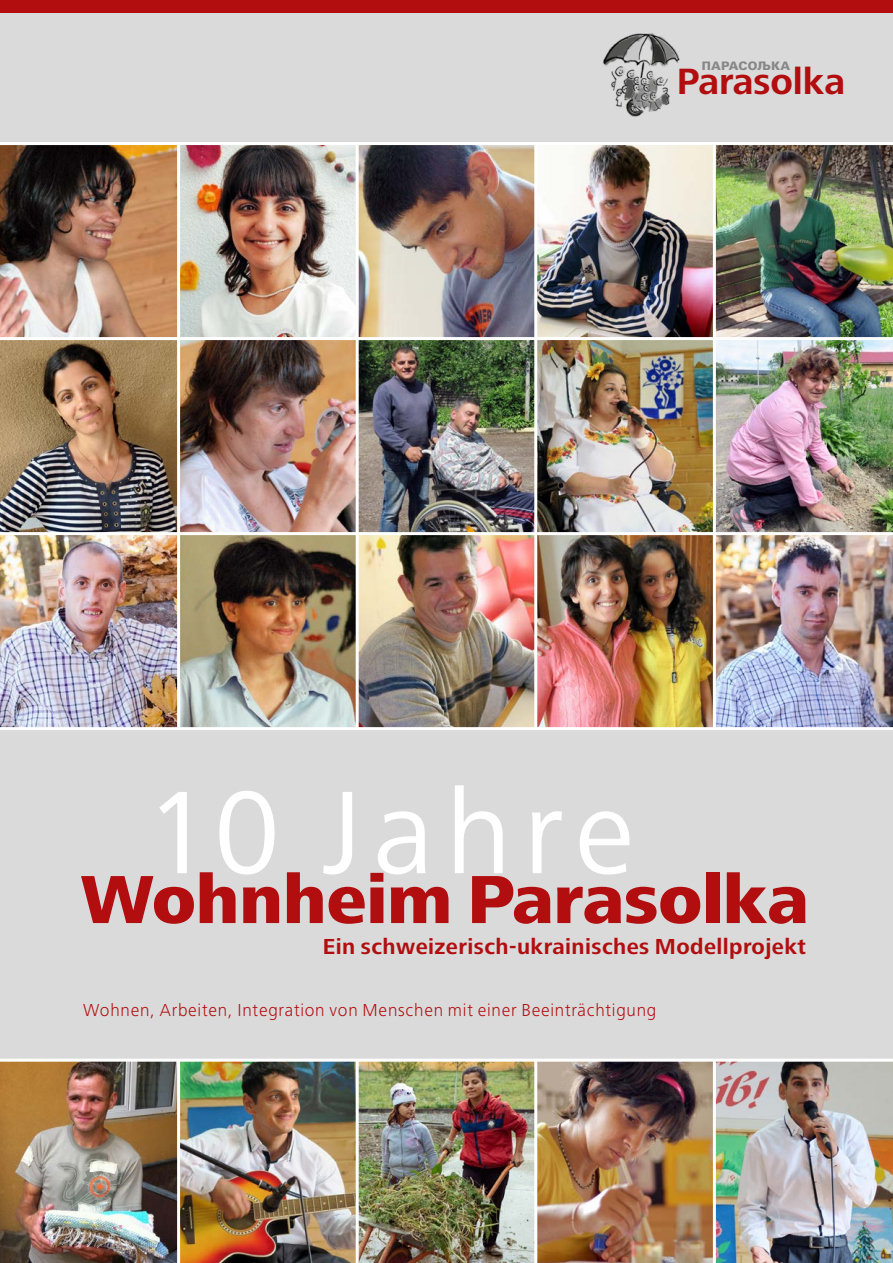
<style>
.page{position:relative;width:893px;height:1263px;background:#dadada}
.page>*{position:absolute;margin:0;border:0;box-sizing:border-box;transform-origin:0 0}
.t1{font:121.8px "Frutiger Next LT";letter-spacing:.1em;color:#fff}
.t2{font:800 70.35px "Frutiger Next LT";color:#b20e10}
.t3{font:700 37.95px "Frutiger Next LT";color:#b20e10}
.t4{font:700 22.5px "Frutiger Next LT";letter-spacing:.02em;color:#b20e10}
.t5{font:300 18px "Frutiger Next LT";letter-spacing:.04em;color:#b20e10}
.t6{font:900 11.7px "Univers Cyr";letter-spacing:.02em;color:#878787}
</style>
<div class="page">
<img style="left:603px;top:33px;width:77px;height:84px">
<img style="left:0;top:145px;width:893px;height:582px">
<img style="left:0;top:1062px;width:893px;height:201px">
<div style="left:0;top:0;width:893px;height:13px;background:#b20e10"></div>
<hr style="left:0;top:142px;width:893px;height:3px;background:#fff">
<hr style="left:0;top:337px;width:893px;height:3px;background:#fff">
<hr style="left:0;top:1059px;width:893px;height:3px;background:#fff">
<hr style="left:177px;top:144px;width:3px;height:585px;background:#fff">
<hr style="left:356px;top:144px;width:3px;height:585px;background:#fff">
<hr style="left:534px;top:144px;width:3px;height:585px;background:#fff">
<hr style="left:713px;top:144px;width:3px;height:585px;background:#fff">
<hr style="left:713px;top:1060px;width:3px;height:203px;background:#fff">
<hr style="left:534px;top:1060px;width:3px;height:203px;background:#fff">
<hr style="left:356px;top:1060px;width:3px;height:203px;background:#fff">
<hr style="left:177px;top:1060px;width:3px;height:203px;background:#fff">
<hr style="left:0;top:532px;width:893px;height:3px;background:#fff">
<hr style="left:0;top:727px;width:893px;height:3px;background:#fff">
<p class="t6" style="left:702px;top:59px;width:90px">ПАРАСОЉКА</p>
<h3 class="t3" style="left:677px;top:60px;width:170px">Parasolka</h3>
<h1 class="t1" style="left:145px;top:765px;width:490px">10 Jahre</h1>
<h2 class="t2" style="left:81px;top:860px;width:729px">Wohnheim Parasolka</h2>
<p class="t4" style="left:323px;top:934px;width:485px">Ein schweizerisch-ukrainisches Modellprojekt</p>
<p class="t5" style="left:83px;top:1000px;width:575px">Wohnen, Arbeiten, Integration von Menschen mit einer Beeinträchtigung</p>
</div>
